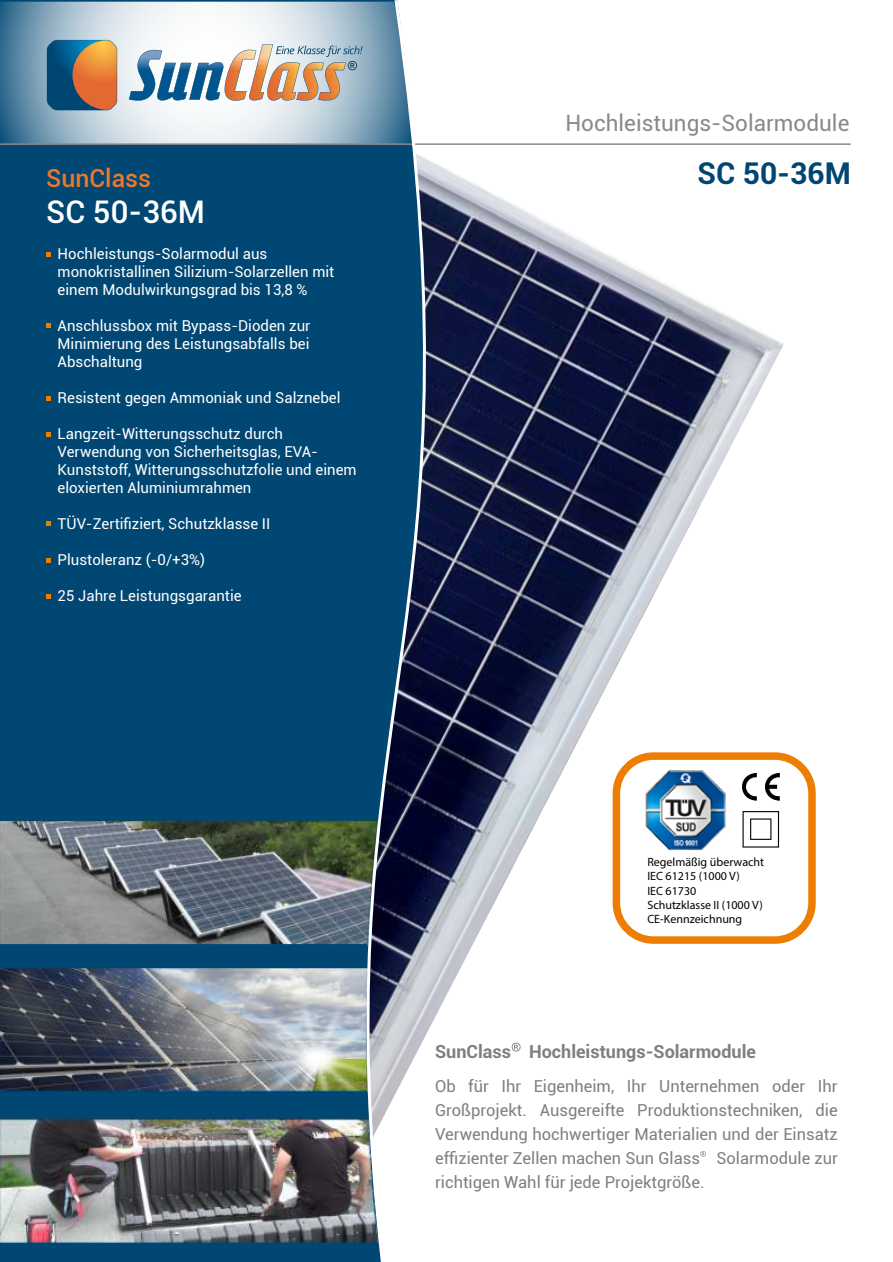
<style>
.page{position:relative;width:893px;height:1262px;background:#fff}
.page>*{position:absolute;margin:0;border:0;box-sizing:border-box;transform-origin:0 0}
.t1{font:500 31.2px "Roboto";color:#fff}
.t2{font:700 30px "Roboto";color:#004672}
.t3{font:500 24.75px "Roboto";color:#ee7829}
.t4{font:22.5px "Roboto";color:#898989}
.t5{font:700 18px "Roboto";color:#807e7e}
.t6{font:16.5px/24px "Roboto";color:#807e7e;text-align:justify}
.t7{font:15px/18px "Roboto";color:#fff}
.t8{font:12px/14.4px "Myriad Pro";color:#000}
</style>
<div class="page">
<img style="left:447px;top:169px;width:337px;height:988px">
<div style="left:0;top:0;width:351px;height:1262px;background:#004773"></div>
<svg style="left:0;top:2px;width:351px;height:141px"></svg>
<hr style="left:0;top:143px;width:850px;height:2px;background:#898989">
<svg style="left:46px;top:252px;width:5px;height:5px"></svg>
<svg style="left:46px;top:323px;width:5px;height:5px"></svg>
<svg style="left:46px;top:395px;width:5px;height:5px"></svg>
<svg style="left:46px;top:432px;width:5px;height:5px"></svg>
<svg style="left:46px;top:521px;width:5px;height:5px"></svg>
<svg style="left:46px;top:558px;width:5px;height:5px"></svg>
<svg style="left:46px;top:594px;width:5px;height:4px"></svg>
<svg style="left:47px;top:40px;width:70px;height:70px;background:#7b6c5c"></svg>
<svg style="left:129px;top:44px;width:222px;height:57px"></svg>
<img style="left:0;top:821px;width:351px;height:124px">
<img style="left:0;top:968px;width:351px;height:125px">
<img style="left:0;top:1118px;width:351px;height:124px">
<svg style="left:351px;top:0;width:96px;height:1262px"></svg>
<svg style="left:612px;top:752px;width:203px;height:191px"></svg>
<img style="left:645px;top:770px;width:80px;height:80px">
<svg style="left:511px;top:1042px;width:9px;height:9px"></svg>
<svg style="left:700px;top:1151px;width:6px;height:5px"></svg>
<h3 class="t3" style="left:46px;top:161px;width:106px">SunClass</h3>
<h1 class="t1" style="left:46px;top:190px;width:160px">SC 50-36M</h1>
<p class="t7" style="left:58px;top:244px;width:278px">Hochleistungs-Solarmodul aus monokristallinen Silizium-Solarzellen mit einem Modulwirkungsgrad bis 13,8 %</p>
<p class="t7" style="left:58px;top:316px;width:254px;text-align:justify">Anschlussbox mit Bypass-Dioden zur Minimierung des Leistungsabfalls bei Abschaltung</p>
<p class="t7" style="left:58px;top:388px;width:284px">Resistent gegen Ammoniak und Salznebel</p>
<p class="t7" style="left:58px;top:424px;width:300px">Langzeit-Witterungsschutz durch Verwendung von Sicherheitsglas, EVA-Kunststoff, Witterungsschutzfolie und einem eloxierten Aluminiumrahmen</p>
<p class="t7" style="left:58px;top:514px;width:214px">TÜV-Zertifiziert, Schutzklasse II</p>
<p class="t7" style="left:58px;top:550px;width:149px">Plustoleranz (-0/+3%)</p>
<p class="t7" style="left:58px;top:586px;width:185px">25 Jahre Leistungsgarantie</p>
<h3 class="t4" style="left:565px;top:107px;width:285px">Hochleistungs-Solarmodule</h3>
<h2 class="t2" style="left:697px;top:152px;width:155px">SC 50-36M</h2>
<p class="t8" style="left:647px;top:854px;width:118px">Regelmäßig überwacht<br>IEC 61215 (1000 V)<br>IEC 61730<br>Schutzklasse II (1000 V)<br>CE-Kennzeichnung</p>
<p class="t5" style="left:435px;top:1038px;width:322px">SunClass Hochleistungs-Solarmodule</p>
<p class="t6" style="left:435px;top:1073px;width:404px">Ob für Ihr Eigenheim, Ihr Unternehmen oder Ihr Großprojekt. Ausgereifte Produktionstechniken, die Verwendung hochwertiger Materialien und der Einsatz effizienter Zellen machen Sun Glass Solarmodule zur richtigen Wahl für jede Projektgröße.</p>
</div>
